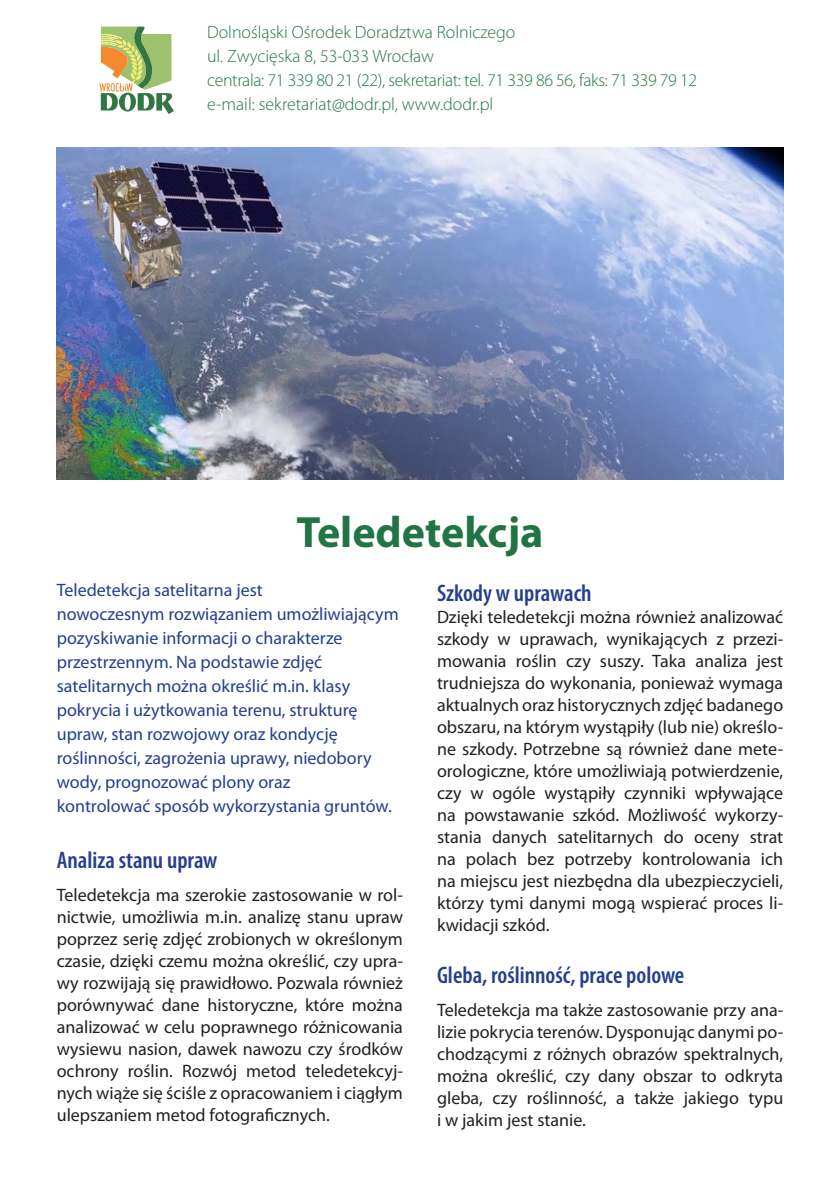
<style>
.page{position:relative;width:840px;height:1191px;background:#fff}
.page>*{position:absolute;margin:0;border:0;box-sizing:border-box;transform-origin:0 0}
.TYTUŁ_ULOTKI{font:700 44px "Myriad Pro";color:#237445}
.tyt-boldcondensed{font:600 condensed 24px "Myriad Pro";color:#253f8e}
.t1{font:18px/22px "Myriad Pro";color:#231f20;text-align:justify}
.t2{font:18px/24px "Myriad Pro";color:#253f8e}
.Gruby2{font:300 17.8px "Myriad Pro";color:#237445}
.Gruby2-2{font:300 17.8px "Myriad Pro";letter-spacing:-.02em;color:#237445}
</style>
<div class="page">
<svg style="left:99px;top:27px;width:74px;height:87px"></svg>
<img style="left:57px;top:148px;width:725px;height:331px">
<p class="Gruby2" style="left:207px;top:22px;width:309px">Dolnośląski Ośrodek Doradztwa Rolniczego</p>
<p class="Gruby2" style="left:207px;top:46px;width:228px">ul. Zwycięska 8, 53-033 Wrocław</p>
<p class="Gruby2-2" style="left:207px;top:69px;width:491px">centrala: 71 339 80 21 (22), sekretariat: tel. 71 339 86 56, faks: 71 339 79 12</p>
<p class="Gruby2" style="left:207px;top:93px;width:287px">e-mail: sekretariat@dodr.pl, www.dodr.pl</p>
<p class="TYTUŁ_ULOTKI" style="left:296px;top:504px;width:248px">Teledetekcja</p>
<p class="tyt-boldcondensed" style="left:437px;top:578px;width:156px">Szkody w uprawach</p>
<p class="t1" style="left:437px;top:605px;width:347px">Dzięki teledetekcji można również analizować szkody w uprawach, wynikających z przezi&shy;mowania roślin czy suszy. Taka analiza jest trudniejsza do wykonania, ponieważ wymaga aktualnych oraz historycznych zdjęć badanego obszaru, na którym wystąpiły (lub nie) określo&shy;ne szkody. Potrzebne są również dane mete&shy;orologiczne, które umożliwiają potwierdzenie, czy w ogóle wystąpiły czynniki wpływające na powstawanie szkód. Możliwość wykorzy&shy;stania danych satelitarnych do oceny strat na polach bez potrzeby kontrolowania ich na miejscu jest niezbędna dla ubezpieczycieli, którzy tymi danymi mogą wspierać proces li&shy;kwidacji szkód.</p>
<p class="tyt-boldcondensed" style="left:437px;top:960px;width:249px">Gleba, roślinność, prace polowe</p>
<p class="t1" style="left:437px;top:999px;width:347px">Teledetekcja ma także zastosowanie przy ana&shy;lizie pokrycia terenów. Dysponując danymi po&shy;chodzącymi z różnych obrazów spektralnych, można określić, czy dany obszar to odkryta gleba, czy roślinność, a także jakiego typu i w jakim jest stanie.</p>
<p class="t2" style="left:57px;top:578px;width:343px">Teledetekcja satelitarna jest<br>nowoczesnym rozwiązaniem umożliwiającym pozyskiwanie informacji o charakterze przestrzennym. Na podstawie zdjęć satelitarnych można określić m.in. klasy pokrycia i użytkowania terenu, strukturę upraw, stan rozwojowy oraz kondycję roślinności, zagrożenia uprawy, niedobory wody, prognozować plony oraz<br>kontrolować sposób wykorzystania gruntów.</p>
<p class="tyt-boldcondensed" style="left:57px;top:845px;width:162px">Analiza stanu upraw</p>
<p class="t1" style="left:57px;top:883px;width:347px">Teledetekcja ma szerokie zastosowanie w rol&shy;nictwie, umożliwia m.in. analizę stanu upraw poprzez serię zdjęć zrobionych w określonym czasie, dzięki czemu można określić, czy upra&shy;wy rozwijają się prawidłowo. Pozwala również porównywać dane historyczne, które można analizować w celu poprawnego różnicowania wysiewu nasion, dawek nawozu czy środków ochrony roślin. Rozwój metod teledetekcyj&shy;nych wiąże się ściśle z opracowaniem i ciągłym ulepszaniem metod fotograficznych.</p>
</div>
